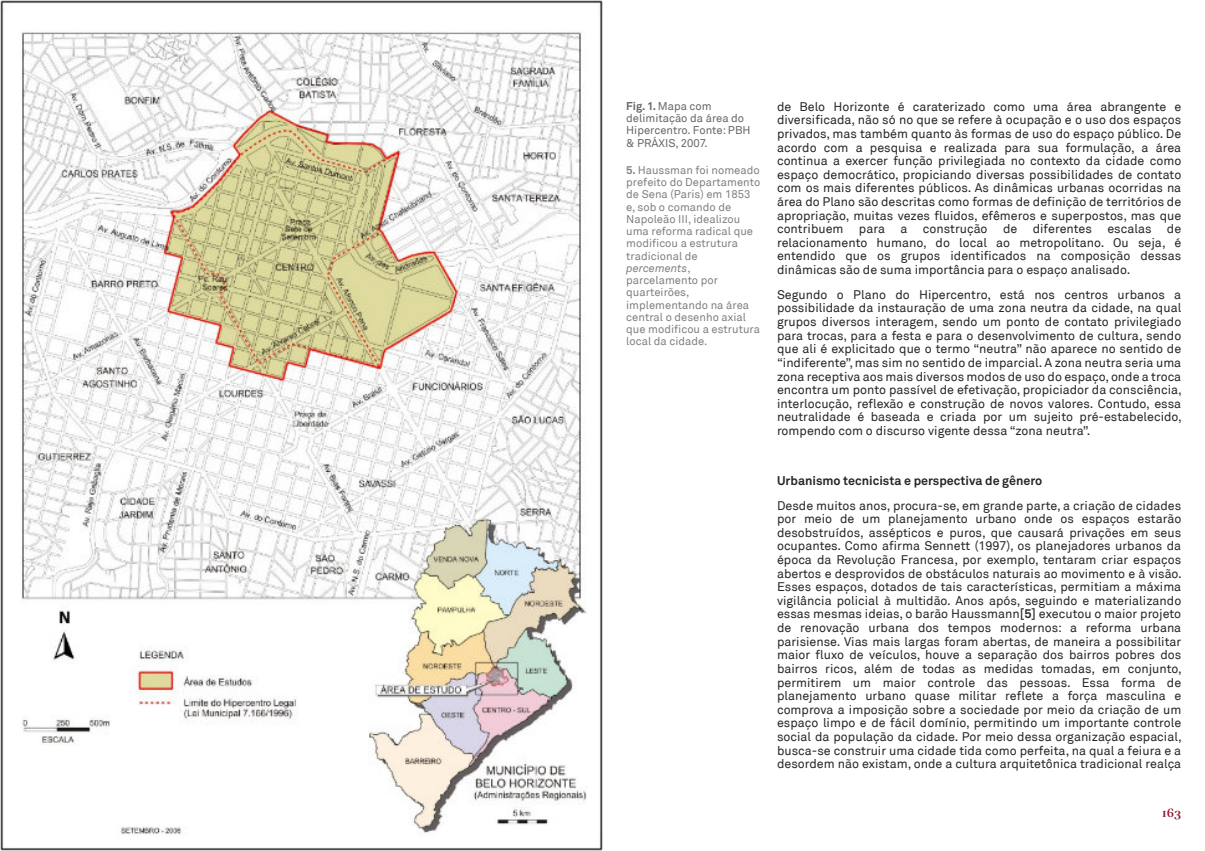
<style>
.page{position:relative;width:1205px;height:851px;background:#fff}
.page>*{position:absolute;margin:0;border:0;box-sizing:border-box;transform-origin:0 0}
.t1{font:12.5px/13.6px "Akkurat";color:#262626;text-align:justify}
.t2{font:700 12.5px "Akkurat";color:#262626}
.t3{font:700 12.5px "Rufina";color:#911231}
.t4{font:11.25px/12.2px "Akkurat";color:#808080}
.t5{font:11.25px/12.2px "Akkurat";color:#666}
.s1{font-weight:700}
.s2{font-style:italic}
</style>
<div class="page">
<img style="left:0;top:0;width:602px;height:850px">
<p class="t5" style="left:626px;top:99px;width:126px"><span class="s1">Fig. 1.</span> Mapa com delimitação da área do<br>Hipercentro. Fonte: PBH &amp; PRÁXIS, 2007.</p>
<p class="t4" style="left:626px;top:163px;width:136px"><span class="s1">5.</span> Haussman foi nomeado prefeito do Departamento de Sena (Paris) em 1853 e, sob o comando de<br>Napoleão III, idealizou uma reforma radical que modificou a estrutura tradicional de <span class="s2">percements</span>, parcelamento por quarteirões, implementando na área central o desenho axial que modificou a estrutura local da cidade.</p>
<p class="t1" style="left:777px;top:99px;width:406px">de Belo Horizonte é caraterizado como uma área abrangente e diversificada, não só no que se refere à ocupação e o uso dos espaços privados, mas também quanto às formas de uso do espaço público. De acordo com a pesquisa e realizada para sua formulação, a área continua a exercer função privilegiada no contexto da cidade como espaço democrático, propiciando diversas possibilidades de contato com os mais diferentes públicos. As dinâmicas urbanas ocorridas na área do Plano são descritas como formas de definição de territórios de apropriação, muitas vezes fluidos, efêmeros e superpostos, mas que contribuem para a construção de diferentes escalas de relacionamento humano, do local ao metropolitano. Ou seja, é entendido que os grupos identificados na composição dessas dinâmicas são de suma importância para o espaço analisado.</p>
<p class="t1" style="left:777px;top:287px;width:406px">Segundo o Plano do Hipercentro, está nos centros urbanos a possibilidade da instauração de uma zona neutra da cidade, na qual grupos diversos interagem, sendo um ponto de contato privilegiado para trocas, para a festa e para o desenvolvimento de cultura, sendo que ali é explicitado que o termo “neutra” não aparece no sentido de “indiferente”, mas sim no sentido de imparcial. A zona neutra seria uma zona receptiva aos mais diversos modos de uso do espaço, onde a troca encontra um ponto passível de efetivação, propiciador da consciência, interlocução, reflexão e construção de novos valores. Contudo, essa neutralidade é baseada e criada por um sujeito pré-estabelecido, rompendo com o discurso vigente dessa “zona neutra”.</p>
<p class="t2" style="left:777px;top:472px;width:267px">Urbanismo tecnicista e perspectiva de gênero</p>
<p class="t1" style="left:777px;top:498px;width:406px">Desde muitos anos, procura-se, em grande parte, a criação de cidades por meio de um planejamento urbano onde os espaços estarão desobstruídos, assépticos e puros, que causará privações em seus ocupantes. Como afirma Sennett (1997), os planejadores urbanos da época da Revolução Francesa, por exemplo, tentaram criar espaços abertos e desprovidos de obstáculos naturais ao movimento e à visão.<br>Esses espaços, dotados de tais características, permitiam a máxima vigilância policial à multidão. Anos após, seguindo e materializando essas mesmas ideias, o barão Haussmann<span class="s1">[5]</span> executou o maior projeto de renovação urbana dos tempos modernos: a reforma urbana parisiense. Vias mais largas foram abertas, de maneira a possibilitar maior fluxo de veículos, houve a separação dos bairros pobres dos bairros ricos, além de todas as medidas tomadas, em conjunto, permitirem um maior controle das pessoas. Essa forma de planejamento urbano quase militar reflete a força masculina e comprova a imposição sobre a sociedade por meio da criação de um espaço limpo e de fácil domínio, permitindo um importante controle social da população da cidade. Por meio dessa organização espacial, busca-se construir uma cidade tida como perfeita, na qual a feiura e a desordem não existam, onde a cultura arquitetônica tradicional realça</p>
<p class="t3" style="left:1162px;top:804px;width:20px">163</p>
</div>
